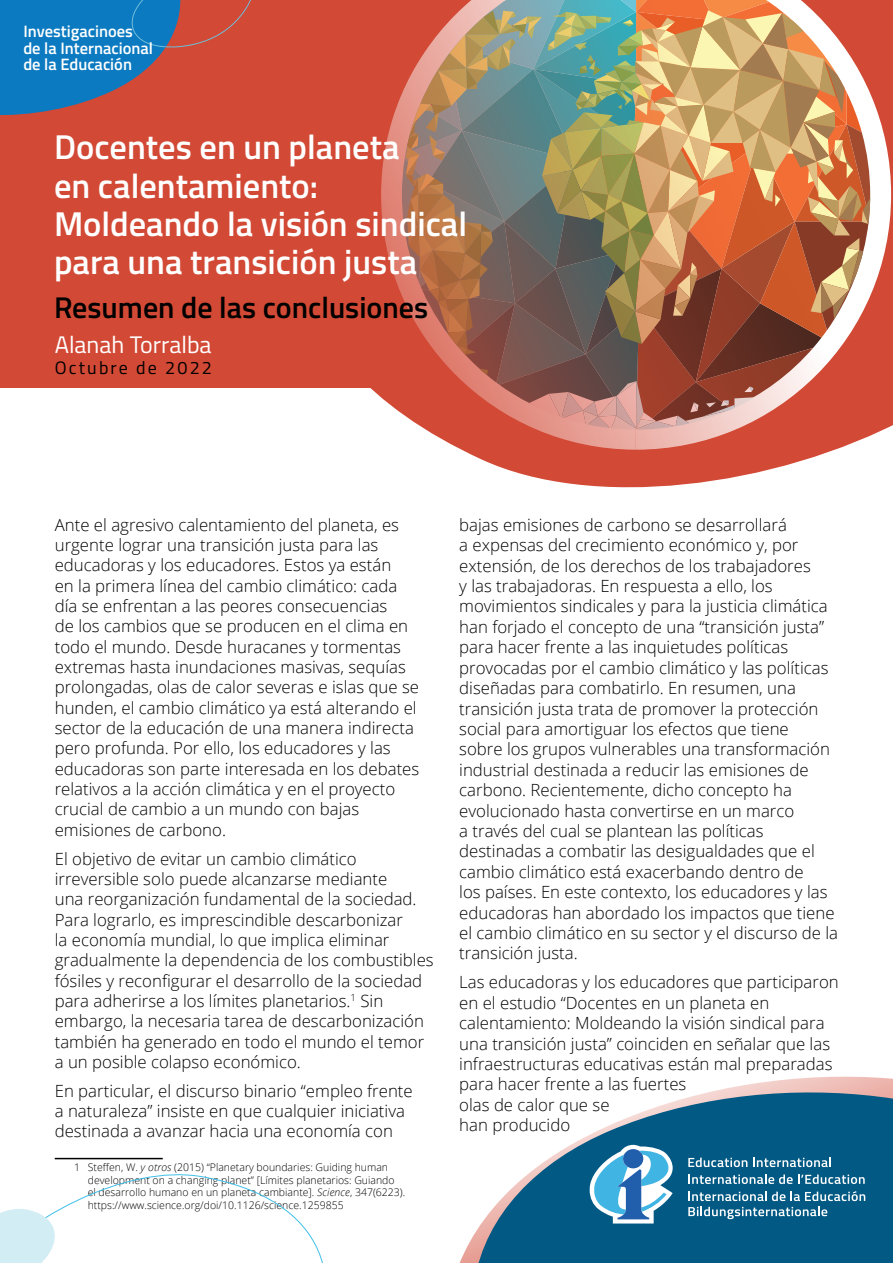
<style>
.page{position:relative;width:893px;height:1263px;background:#fff}
.page>*{position:absolute;margin:0;border:0;box-sizing:border-box;transform-origin:0 0}
.t1{font:600 34.5px/38.2px "Titillium";color:#fff}
.t2{font:600 30px "Titillium Web";color:#000}
.t3{font:24px "Titillium";color:#fff}
.t4{font:18px "Titillium";letter-spacing:.12em;color:#000}
.t5{font:300 16.8px/20.4px "Open Sans";color:#000}
.t6{font:600 16.5px/16.5px "Titillium Web";color:#fff}
.t7{font:300 10.5px/12.6px "Open Sans";color:#000}
.s1{font-style:italic}
</style>
<div class="page">
<div style="left:0;top:0;width:583px;height:387px;background:#d24935"></div>
<svg style="left:250px;top:0;width:643px;height:488px"></svg>
<svg style="left:635px;top:0;width:256px;height:450px;fill:#d24935"></svg>
<svg style="left:381px;top:0;width:254px;height:450px"></svg>
<img style="left:402px;top:0;width:468px;height:430px">
<hr style="left:55px;top:1158px;width:108px;height:1px;background:#000">
<svg style="left:0;top:1174px;width:323px;height:89px"></svg>
<svg style="left:459px;top:1076px;width:434px;height:187px;fill:#025984"></svg>
<svg style="left:0;top:0;width:256px;height:117px"></svg>
<svg style="left:688px;top:1157px;width:59px;height:10px"></svg>
<svg style="left:753px;top:1157px;width:78px;height:10px"></svg>
<svg style="left:688px;top:1174px;width:177px;height:10px;background:#538eab"></svg>
<svg style="left:688px;top:1191px;width:97px;height:10px"></svg>
<svg style="left:791px;top:1191px;width:74px;height:10px"></svg>
<svg style="left:688px;top:1207px;width:139px;height:12px;background:#4b88a7"></svg>
<svg style="left:590px;top:1145px;width:83px;height:78px"></svg>
<p class="t6" style="left:23px;top:22px;width:131px">Investigacinoes de la Internacional de la Educación</p>
<h1 class="t1" style="left:54px;top:126px;width:415px">Docentes en un planeta<br>en calentamiento:<br>Moldeando la visión sindical para una transición justa</h1>
<h2 class="t2" style="left:54px;top:284px;width:376px">Resumen de las conclusiones</h2>
<h3 class="t3" style="left:55px;top:327px;width:158px">Alanah Torralba</h3>
<p class="t4" style="left:55px;top:355px;width:159px">Octubre de 2022</p>
<p class="t5" style="left:55px;top:514px;width:366px">Ante el agresivo calentamiento del planeta, es urgente lograr una transición justa para las educadoras y los educadores. Estos ya están<br>en la primera línea del cambio climático: cada día se enfrentan a las peores consecuencias<br>de los cambios que se producen en el clima en todo el mundo. Desde huracanes y tormentas extremas hasta inundaciones masivas, sequías prolongadas, olas de calor severas e islas que se hunden, el cambio climático ya está alterando el sector de la educación de una manera indirecta pero profunda. Por ello, los educadores y las educadoras son parte interesada en los debates relativos a la acción climática y en el proyecto crucial de cambio a un mundo con bajas emisiones de carbono.</p>
<p class="t5" style="left:55px;top:848px;width:380px">El objetivo de evitar un cambio climático irreversible solo puede alcanzarse mediante<br>una reorganización fundamental de la sociedad.<br>Para lograrlo, es imprescindible descarbonizar<br>la economía mundial, lo que implica eliminar gradualmente la dependencia de los combustibles fósiles y reconfigurar el desarrollo de la sociedad para adherirse a los límites planetarios.<sup>1</sup> Sin embargo, la necesaria tarea de descarbonización también ha generado en todo el mundo el temor a un posible colapso económico.</p>
<p class="t5" style="left:55px;top:1080px;width:360px">En particular, el discurso binario “empleo frente a naturaleza” insiste en que cualquier iniciativa destinada a avanzar hacia una economía con</p>
<p class="t7" style="left:88px;top:1161px;width:319px;text-indent:-14px">1 Steffen, W. <span class="s1">y otros</span> (2015) “Planetary boundaries: Guiding human development on a changing planet” [Límites planetarios: Guiando el desarrollo humano en un planeta cambiante]. <span class="s1">Science</span>, 347(6223). https://www.science.org/doi/10.1126/science.1259855</p>
<p class="t5" style="left:459px;top:514px;width:380px">bajas emisiones de carbono se desarrollará<br>a expensas del crecimiento económico y, por extensión, de los derechos de los trabajadores<br>y las trabajadoras. En respuesta a ello, los movimientos sindicales y para la justicia climática han forjado el concepto de una “transición justa” para hacer frente a las inquietudes políticas provocadas por el cambio climático y las políticas diseñadas para combatirlo. En resumen, una transición justa trata de promover la protección social para amortiguar los efectos que tiene<br>sobre los grupos vulnerables una transformación industrial destinada a reducir las emisiones de carbono. Recientemente, dicho concepto ha evolucionado hasta convertirse en un marco<br>a través del cual se plantean las políticas destinadas a combatir las desigualdades que el cambio climático está exacerbando dentro de<br>los países. En este contexto, los educadores y las educadoras han abordado los impactos que tiene el cambio climático en su sector y el discurso de la transición justa.</p>
<p class="t5" style="left:459px;top:972px;width:381px">Las educadoras y los educadores que participaron en el estudio “Docentes en un planeta en calentamiento: Moldeando la visión sindical para una transición justa” coinciden en señalar que las infraestructuras educativas están mal preparadas para hacer frente a las fuertes<br>olas de calor que se<br>han producido</p>
</div>
